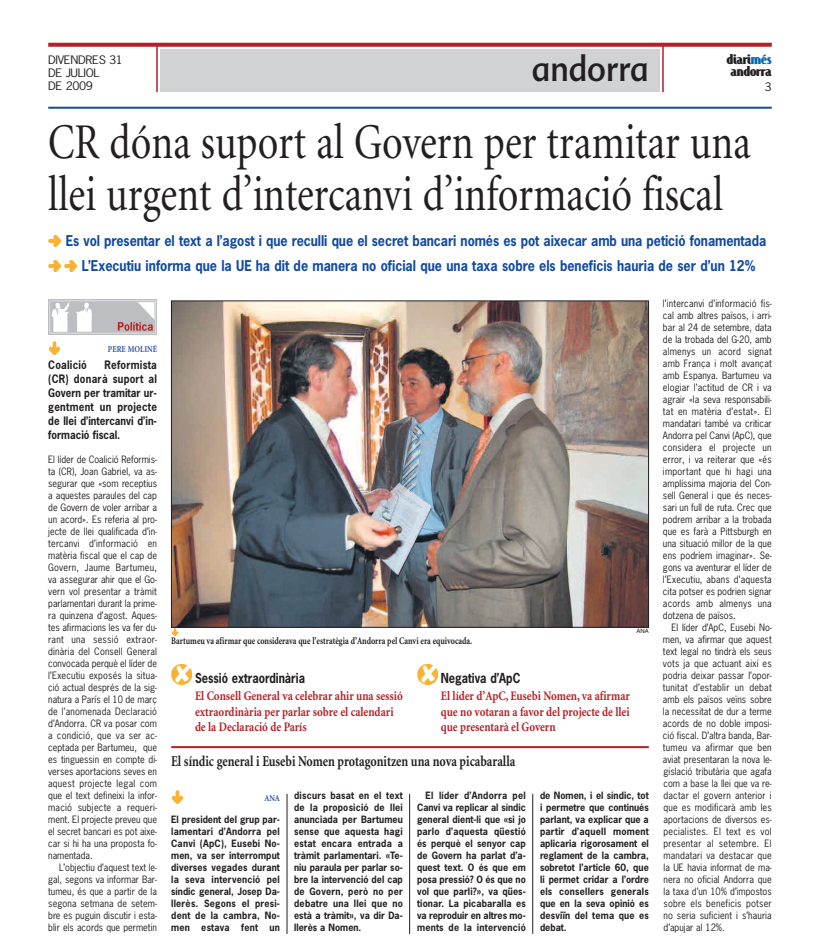
<style>
.page{position:relative;width:820px;height:950px;background:#fff}
.page>*{position:absolute;margin:0;border:0;box-sizing:border-box;transform-origin:0 0}
.t1{font:50px/52px "Minion";color:#231f20;scale:.8 1}
.t2{font:35px "Advert";color:#231f20;scale:.9 1}
.t3{font:700 15.1px "Minion";color:#231f20;scale:.8 1}
.t4{font:700 15px "Jandoni";letter-spacing:-.02em;color:#231f20;scale:1.12 1}
.t5{font:700 14px/25.5px "News Gothic";letter-spacing:-.005em;color:#114aa0;text-align:center;scale:.9 1}
.t6{font:700 13px/15.6px "Minion";color:#b71f24;scale:.85 1}
.t7{font:700 13px "News Gothic";color:#231f20;scale:.85 1}
.t8{font:700 11px/14px "News Gothic";color:#231f20;text-align:justify;scale:.9 1}
.t9{font:11px/13.2px "News Gothic";letter-spacing:-.03em;color:#231f20;scale:1.12 1}
.t10{font:700 11px "News Gothic";letter-spacing:.025em;color:#231f20;scale:.9 1}
.t11{font:700 10px "Minion";color:#231f20;scale:.8 1}
.t12{font:9.5px/12px "News Gothic";color:#231f20;text-align:justify;scale:.95 1}
.t13{font:700 9.5px/12px "News Gothic";letter-spacing:.025em;color:#231f20;text-align:justify;scale:.95 1}
.t14{font:700 9px "Minion";color:#2b54a4;scale:.85 1}
.t15{font:6px "Helvetica";color:#231f20}
.s1{color:#0168b3}
</style>
<div class="page">
<hr style="left:662px;top:45px;width:1px;height:47px;background:#b71f24">
<svg style="left:48px;top:43px;width:723px;height:4px;background:#bb2d32"></svg>
<hr style="left:156px;top:45px;width:2px;height:47px;background:#b71f24">
<div style="left:160px;top:49px;width:499px;height:43px;background:#d1d2d4"></div>
<img style="left:48px;top:300px;width:109px;height:35px">
<hr style="left:48px;top:107px;width:723px;height:2px;background:#114aa0">
<svg style="left:48px;top:235px;width:13px;height:12px"></svg>
<svg style="left:48px;top:341px;width:13px;height:13px"></svg>
<svg style="left:48px;top:260px;width:29px;height:12px"></svg>
<img style="left:173px;top:303px;width:473px;height:323px">
<div style="left:171px;top:301px;width:477px;height:327px;border:1px solid #231f20"></div>
<svg style="left:171px;top:628px;width:7px;height:7px"></svg>
<img style="left:171px;top:665px;width:20px;height:19px">
<img style="left:417px;top:665px;width:20px;height:19px">
<hr style="left:171px;top:746px;width:477px;height:2px;background:#b71f24">
<hr style="left:409px;top:794px;width:1px;height:140px;background:#231f20">
<hr style="left:286px;top:794px;width:1px;height:140px;background:#231f20">
<hr style="left:532px;top:794px;width:1px;height:140px;background:#231f20">
<svg style="left:171px;top:790px;width:13px;height:13px"></svg>
<p class="t9" style="left:48px;top:53px;width:68px">DIVENDRES 31<br>DE JULIOL<br>DE 2009</p>
<h3 class="t4" style="left:726px;top:50px;width:42px">diari<span class="s1">més</span></h3>
<h2 class="t2" style="left:531px;top:49px;width:132px">andorra</h2>
<h3 class="t4" style="left:730px;top:62px;width:38px">andorra</h3>
<p class="t9" style="left:764px;top:80px;width:8px">3</p>
<h1 class="t1" style="left:48px;top:120px;width:879px">CR dóna suport al Govern per tramitar una llei urgent d’intercanvi d’informació fiscal</h1>
<h3 class="t5" style="left:66px;top:228px;width:779px">Es vol presentar el text a l’agost i que reculli que el secret bancari només es pot aixecar amb una petició fonamentada<br>L’Executiu informa que la UE ha dit de manera no oficial que una taxa sobre els beneficis hauria de ser d’un 12%</h3>
<p class="t14" style="left:108px;top:346px;width:59px">PERE MOLINÉ</p>
<p class="t10" style="left:48px;top:359px;width:44px">Coalició</p>
<p class="t8" style="left:48px;top:359px;width:122px;text-indent:56px">Reformista (CR) donarà suport al Govern per tramitar ur&shy;gentment un projecte de llei d’intercanvi d’in&shy;formació fiscal.</p>
<p class="t12" style="left:48px;top:453px;width:116px">El líder de Coalició Reformis&shy;ta (CR), Joan Gabriel, va as&shy;segurar que «som receptius a aquestes paraules del cap de Govern de voler arribar a un acord». Es referia al pro&shy;jecte de llei qualificada d’in&shy;tercanvi d’informació en matèria fiscal que el cap de Govern, Jaume Bartumeu, va assegurar ahir que el Go&shy;vern vol presentar a tràmit parlamentari durant la prime&shy;ra quinzena d’agost. Aques&shy;tes afirmacions les va fer du&shy;rant una sessió extraor&shy;dinària del Consell General convocada perquè el líder de l’Executiu exposés la situa&shy;ció actual després de la sig&shy;natura a París el 10 de març de l’anomenada Declaració d’Andorra. CR va posar com a condició, que va ser ac&shy;ceptada per Bartumeu, que es tinguessin en compte di&shy;verses aportacions seves en aquest projecte legal com que el text defineixi la infor&shy;mació subjecte a requeri&shy;ment. El projecte preveu que el secret bancari es pot aixe&shy;car si hi ha una proposta fo&shy;namentada.</p>
<p class="t12" style="left:48px;top:861px;width:116px;text-indent:11px">L’objectiu d’aquest text le&shy;gal, segons va informar Bar&shy;tumeu, és que a partir de la segona setmana de setem&shy;bre es puguin discutir i esta&shy;blir els acords que permetin</p>
<p class="t11" style="left:171px;top:637px;width:377px">Bartumeu va afirmar que considerava que l’estratègia d’Andorra pel Canvi era equivocada.</p>
<h3 class="t7" style="left:195px;top:671px;width:131px">Sessió extraordinària</h3>
<h3 class="t7" style="left:440px;top:671px;width:95px">Negativa d’ApC</h3>
<p class="t15" style="left:636px;top:629px;width:14px">ANA</p>
<h3 class="t6" style="left:195px;top:689px;width:246px">El Consell General va celebrar ahir una sessió extraordinària per parlar sobre el calendari de la Declaració de París</h3>
<h3 class="t6" style="left:440px;top:689px;width:224px;text-align:justify">El líder d’ApC, Eusebi Nomen, va afirmar que no votaran a favor del projecte de llei que presentarà el Govern</h3>
<h3 class="t3" style="left:171px;top:755px;width:431px">El síndic general i Eusebi Nomen protagonitzen una nova picabaralla</h3>
<p class="t14" style="left:264px;top:795px;width:20px">ANA</p>
<p class="t13" style="left:294px;top:789px;width:116px">discurs basat en el text de la proposició de llei anunciada per Bartumeu sense que aquesta hagi estat encara entrada a tràmit parlamentari. «Te&shy;niu paraula per parlar so&shy;bre la intervenció del cap de Govern, però no per debatre una llei que no està a tràmit», va dir Da&shy;llerès a Nomen.</p>
<p class="t13" style="left:417px;top:789px;width:116px;text-indent:9px">El líder d’Andorra pel Canvi va replicar al síndic general dient-li que «si jo parlo d’aquesta qüestió és perquè el senyor cap de Govern ha parlat d’a&shy;quest text. O és que em posa pressió? O és que no vol que parli?», va qües&shy;tionar. La picabaralla es va reproduir en altres mo&shy;ments de la intervenció</p>
<p class="t13" style="left:540px;top:789px;width:116px">de Nomen, i el síndic, tot i permetre que continués parlant, va explicar que a partir d’aquell moment aplicaria rigorosament el reglament de la cambra, sobretot l’article 60, que li permet cridar a l’ordre els consellers generals que en la seva opinió es desviïn del tema que es debat.</p>
<p class="t13" style="left:171px;top:813px;width:116px">El president del grup par&shy;lamentari d’Andorra pel Canvi (ApC), Eusebi No&shy;men, va ser interromput diverses vegades durant la seva intervenció pel síndic general, Josep Da&shy;llerès. Segons el presi&shy;dent de la cambra, No&shy;men estava fent un</p>
<p class="t12" style="left:662px;top:297px;width:116px">l’intercanvi d’informació fis&shy;cal amb altres països, i arri&shy;bar al 24 de setembre, data de la trobada del G-20, amb almenys un acord signat amb França i molt avançat amb Espanya. Bartumeu va elogiar l’actitud de CR i va agrair «la seva responsabili&shy;tat en matèria d’estat». El mandatari també va criticar Andorra pel Canvi (ApC), que considera el projecte un error, i va reiterar que «és important que hi hagi una amplíssima majoria del Con&shy;sell General i que és neces&shy;sari un full de ruta. Crec que podrem arribar a la trobada que es farà a Pittsburgh en una situació millor de la que ens podríem imaginar». Se&shy;gons va aventurar el líder de l’Executiu, abans d’aquesta cita potser es podrien signar acords amb almenys una dotzena de països.</p>
<p class="t12" style="left:662px;top:621px;width:116px;text-indent:9px">El líder d’ApC, Eusebi No&shy;men, va afirmar que aquest text legal no tindrà els seus vots ja que actuant així es podria deixar passar l’opor&shy;tunitat d’establir un debat amb els països veïns sobre la necessitat de dur a terme acords de no doble imposi&shy;ció fiscal. D’altra banda, Bar&shy;tumeu va afirmar que ben aviat presentaran la nova le&shy;gislació tributària que agafa com a base la llei que va re&shy;dactar el govern anterior i que es modificarà amb les aportacions de diversos es&shy;pecialistes. El text es vol presentar al setembre. El mandatari va destacar que la UE havia informat de ma&shy;nera no oficial Andorra que la taxa d’un 10% d’impostos sobre els beneficis potser no seria suficient i s’hauria d’apujar al 12%.</p>
</div>
